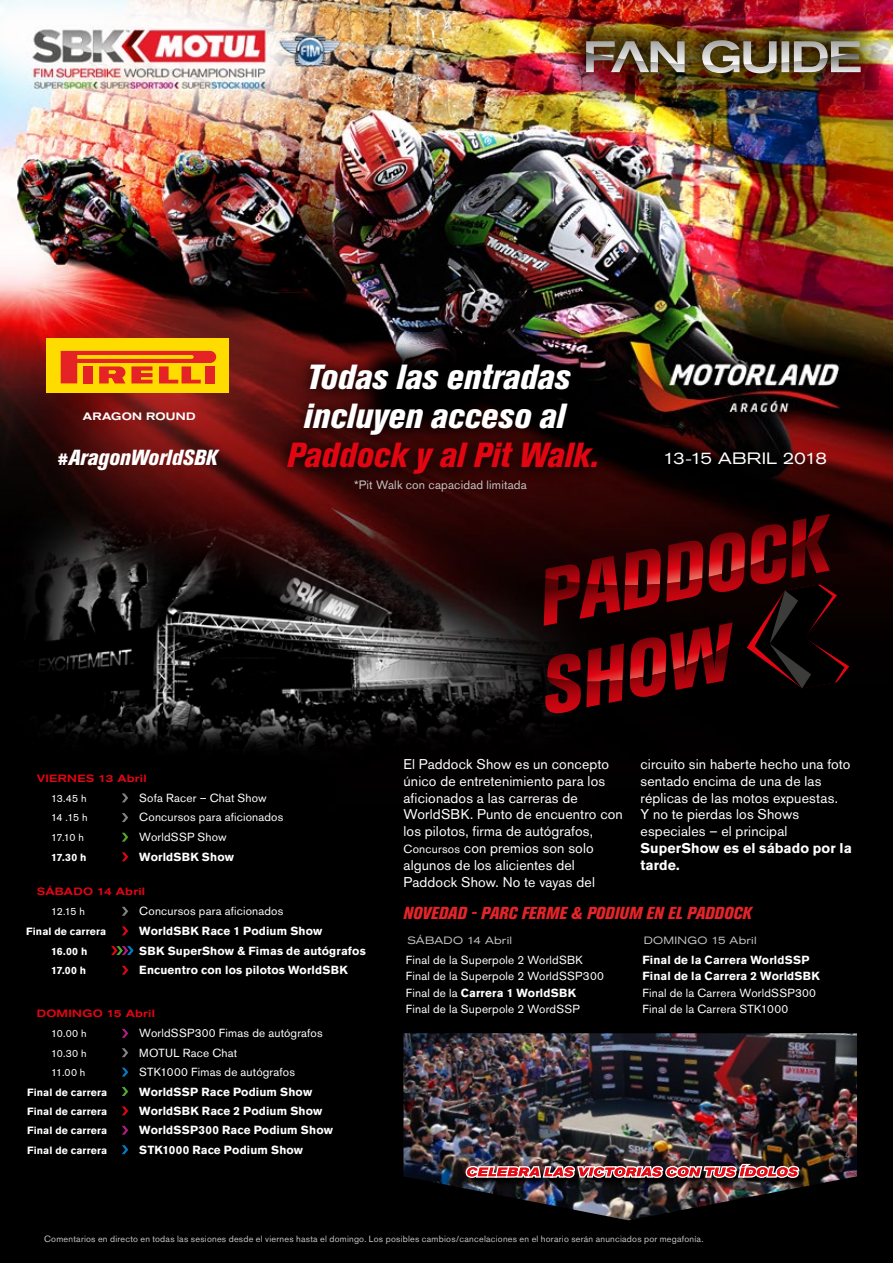
<style>
.page{position:relative;width:893px;height:1263px;background:#fff}
.page>*{position:absolute;margin:0;border:0;box-sizing:border-box;transform-origin:0 0}
.t1{font:italic 800 condensed 34.5px/38.8px "Akzidenz Grotesk BE";color:#fff}
.t2{font:italic 800 condensed 34.5px "Akzidenz Grotesk BE";color:#e20613}
.t3{font:italic 800 condensed 21.6px "Akzidenz Grotesk BE";color:#fff}
.t4{font:italic 800 condensed 17.25px "Akzidenz Grotesk BE";letter-spacing:.005em;color:#e52429}
.t5{font:expanded 16.35px "Akzidenz Grotesk BE";letter-spacing:-.015em;color:#fff}
.t6{font:14.1px/16.8px "Akzidenz Grotesk BE";letter-spacing:.01em;color:#fff}
.t7{font:700 14.1px/16.8px "Akzidenz Grotesk BE";letter-spacing:.01em;color:#fff}
.t8{font:12px "Akzidenz Grotesk BE";letter-spacing:.015em;color:#c6c6c6}
.t9{font:11.7px/16.5px "Akzidenz Grotesk BE";letter-spacing:.02em;color:#fff}
.t10{font:700 11.7px/16.5px "Akzidenz Grotesk BE";letter-spacing:.015em;color:#fff}
.t11{font:500 expanded 10.65px "Akzidenz Grotesk BE";letter-spacing:.025em;color:#fff}
.t12{font:700 10.5px/19.4px "Akzidenz Grotesk BE";letter-spacing:.015em;color:#fff}
.t13{font:10.5px/19.4px "Akzidenz Grotesk BE";letter-spacing:-.035em;color:#fff}
.t14{font:500 expanded 10.5px "Akzidenz Grotesk BE";letter-spacing:.025em;color:#e00613}
.t15{font:expanded 10.5px "Akzidenz Grotesk BE";letter-spacing:.025em;color:#c6c6c6}
.t16{font:9px "Akzidenz Grotesk BE";letter-spacing:.025em;color:#c6c6c6}
.s1{font-size:16.2px}
.s2{font-size:11.7px}
.s3{font-weight:700}
</style>
<div class="page">
<img style="left:0;top:0;width:893px;height:1263px">
<img style="left:521px;top:0;width:372px;height:149px">
<img style="left:316px;top:299px;width:223px;height:44px">
<img style="left:558px;top:12px;width:323px;height:81px">
<svg style="left:586px;top:41px;width:99px;height:31px;background:#867465"></svg>
<svg style="left:702px;top:40px;width:159px;height:33px;background:#847a66"></svg>
<img style="left:0;top:354px;width:599px;height:446px">
<svg style="left:544px;top:514px;width:305px;height:200px;background:#3b0406"></svg>
<img style="left:266px;top:343px;width:350px;height:153px">
<div style="left:46px;top:339px;width:182px;height:54px;background:#ffdc00"></div>
<svg style="left:61px;top:351px;width:155px;height:32px"></svg>
<svg style="left:122px;top:793px;width:6px;height:9px"></svg>
<svg style="left:122px;top:813px;width:6px;height:9px"></svg>
<svg style="left:122px;top:833px;width:6px;height:9px"></svg>
<svg style="left:122px;top:852px;width:6px;height:9px"></svg>
<svg style="left:122px;top:926px;width:6px;height:9px"></svg>
<svg style="left:111px;top:946px;width:23px;height:9px"></svg>
<svg style="left:122px;top:966px;width:6px;height:9px"></svg>
<svg style="left:122px;top:907px;width:6px;height:9px"></svg>
<svg style="left:122px;top:1029px;width:6px;height:9px"></svg>
<svg style="left:122px;top:1048px;width:6px;height:9px"></svg>
<svg style="left:122px;top:1087px;width:6px;height:9px"></svg>
<svg style="left:122px;top:1068px;width:6px;height:8px"></svg>
<svg style="left:122px;top:1106px;width:6px;height:9px"></svg>
<svg style="left:122px;top:1126px;width:6px;height:9px"></svg>
<svg style="left:122px;top:1145px;width:6px;height:9px"></svg>
<img style="left:403px;top:1033px;width:454px;height:187px">
<img style="left:463px;top:1161px;width:348px;height:28px">
<img style="left:466px;top:1164px;width:333px;height:14px">
<h1 class="t1" style="left:303px;top:359px;width:268px">Todas las entradas incluyen acceso al</h1>
<h1 class="t2" style="left:286px;top:436px;width:314px">Paddock y al Pit Walk.</h1>
<p class="t11" style="left:83px;top:410px;width:114px">ARAGON ROUND</p>
<h2 class="t3" style="left:57px;top:446px;width:162px"><span class="s1">#</span>AragonWorldSBK</h2>
<p class="t5" style="left:663px;top:448px;width:165px">13-15 ABRIL 2018</p>
<p class="t8" style="left:354px;top:478px;width:174px">*Pit Walk con capacidad limitada</p>
<p class="t14" style="left:37px;top:772px;width:112px">VIERNES 13 Abril</p>
<p class="t13" style="left:51px;top:788px;width:37px">13.45 h</p>
<p class="t9" style="left:139px;top:789px;width:129px">Sofa Racer – Chat Show</p>
<p class="t13" style="left:51px;top:808px;width:38px">14 .15 h</p>
<p class="t9" style="left:139px;top:809px;width:146px">Concursos para aficionados</p>
<p class="t13" style="left:51px;top:828px;width:34px">17.10 h</p>
<p class="t9" style="left:139px;top:829px;width:89px">WorldSSP Show</p>
<p class="t12" style="left:51px;top:847px;width:37px">17.30 h</p>
<p class="t10" style="left:139px;top:848px;width:96px">WorldSBK Show</p>
<p class="t14" style="left:37px;top:885px;width:110px">SÁBADO 14 Abril</p>
<p class="t13" style="left:51px;top:902px;width:35px">12.15 h</p>
<p class="t9" style="left:139px;top:903px;width:146px">Concursos para aficionados</p>
<p class="t6" style="left:403px;top:755px;width:221px">El Paddock Show es un concepto único de entretenimiento para los aficionados a las carreras de<br>WorldSBK. Punto de encuentro con los pilotos, firma de autógrafos,<br><span class="s2">Concursos</span> con premios son solo algunos de los alicientes del<br>Paddock Show. No te vayas del</p>
<p class="t6" style="left:640px;top:755px;width:211px">circuito sin haberte hecho una foto sentado encima de una de las réplicas de las motos expuestas.<br>Y no te pierdas los Shows especiales – el principal</p>
<p class="t7" style="left:640px;top:840px;width:213px">SuperShow es el sábado por la tarde.</p>
<p class="t4" style="left:403px;top:903px;width:350px">NOVEDAD - PARC FERME &amp; PODIUM EN EL PADDOCK</p>
<p class="t12" style="left:26px;top:922px;width:82px">Final de carrera</p>
<p class="t10" style="left:139px;top:923px;width:185px">WorldSBK Race 1 Podium Show</p>
<p class="t12" style="left:51px;top:941px;width:38px">16.00 h</p>
<p class="t10" style="left:139px;top:942px;width:228px">SBK SuperShow &amp; Fimas de autógrafos</p>
<p class="t12" style="left:51px;top:961px;width:37px">17.00 h</p>
<p class="t10" style="left:139px;top:962px;width:210px">Encuentro con los pilotos WorldSBK</p>
<p class="t14" style="left:37px;top:1007px;width:120px">DOMINGO 15 Abril</p>
<p class="t13" style="left:51px;top:1024px;width:37px">10.00 h</p>
<p class="t9" style="left:139px;top:1023px;width:185px;line-height:19.4px">WorldSSP300 Fimas de autógrafos<br>MOTUL Race Chat</p>
<p class="t10" style="left:139px;top:1084px;width:175px">WorldSSP Race Podium Show</p>
<p class="t13" style="left:51px;top:1043px;width:37px">10.30 h<br>11.00 h</p>
<p class="t9" style="left:139px;top:1064px;width:157px">STK1000 Fimas de autógrafos</p>
<p class="t12" style="left:27px;top:1083px;width:82px">Final de carrera</p>
<p class="t12" style="left:27px;top:1121px;width:82px">Final de carrera<br>Final de carrera</p>
<p class="t10" style="left:139px;top:1120px;width:195px;line-height:19.4px">WorldSSP300 Race Podium Show<br>STK1000 Race Podium Show</p>
<p class="t12" style="left:27px;top:1101px;width:82px">Final de carrera</p>
<p class="t10" style="left:139px;top:1102px;width:185px">WorldSBK Race 2 Podium Show</p>
<p class="t15" style="left:407px;top:934px;width:106px">SÁBADO 14 Abril</p>
<p class="t9" style="left:406px;top:951px;width:199px">Final de la Superpole 2 WorldSBK<br>Final de la Superpole 2 WorldSSP300<br>Final de la <span class="s3">Carrera 1 WorldSBK<br></span>Final de la Superpole 2 WordSSP</p>
<p class="t15" style="left:644px;top:934px;width:114px">DOMINGO 15 Abril</p>
<p class="t10" style="left:642px;top:951px;width:179px">Final de la Carrera WorldSSP<br>Final de la Carrera 2 WorldSBK</p>
<p class="t9" style="left:642px;top:984px;width:175px">Final de la Carrera WorldSSP300<br>Final de la Carrera STK1000</p>
<p class="t16" style="left:44px;top:1233px;width:661px">Comentarios en directo en todas las sesiones desde el viernes hasta el domingo. Los posibles cambios/cancelaciones en el horario serán anunciados por megafonía.</p>
</div>
